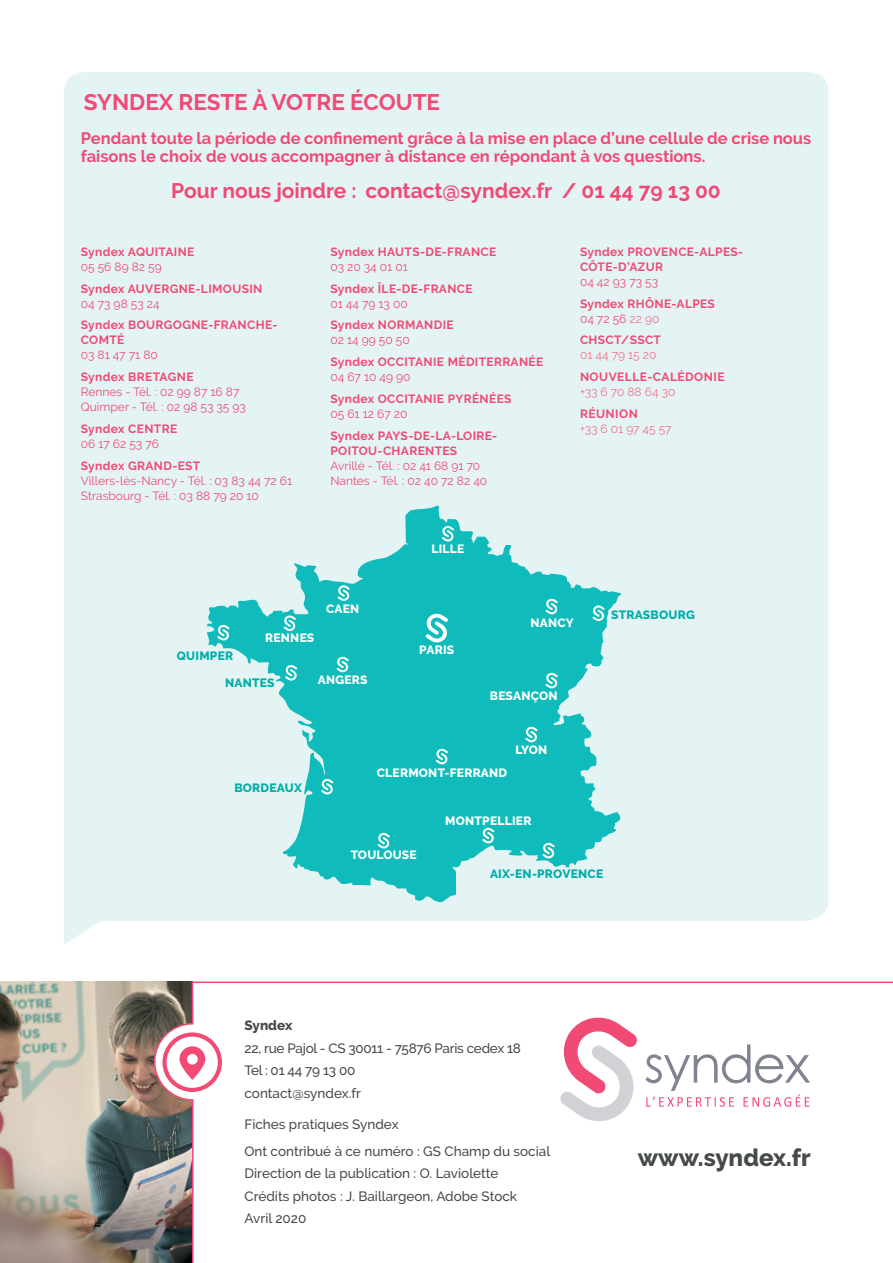
<style>
.page{position:relative;width:893px;height:1263px;background:#fff}
.page>*{position:absolute;margin:0;border:0;box-sizing:border-box;transform-origin:0 0}
.t1{font:800 24px "Raleway";color:#464a4c}
.t2{font:700 22.5px "Raleway";color:#f04a75}
.t3{font:700 21px "Raleway";color:#f04a75}
.t4{font:700 16.5px/18px "Raleway";color:#f04a75}
.t5{font:500 13.5px/22.5px "Raleway";color:#464a4c}
.t6{font:500 13.5px/22.5px "Raleway";letter-spacing:-.02em;color:#464a4c}
.t7{font:800 13.5px "Raleway";color:#464a4c}
.t8{font:700 12px/15px "Raleway";letter-spacing:.03em;color:#f04a75}
.t9{font:12px/15px "Raleway";color:#f04a75}
.t10{font:800 12px "Raleway";letter-spacing:.02em;color:#fff}
.t11{font:800 12px "Raleway";letter-spacing:.02em;color:#00aea7}
.t12{font:12px "Raleway";color:#f2748b}
.s1{font-weight:400}
.s2{font-weight:400;color:#f2748b}
</style>
<div class="page">
<img style="left:0;top:982px;width:153px;height:281px">
<svg style="left:153px;top:981px;width:740px;height:282px"></svg>
<svg style="left:162px;top:1032px;width:60px;height:60px"></svg>
<svg style="left:559px;top:1016px;width:79px;height:105px"></svg>
<svg style="left:645px;top:1044px;width:165px;height:63px"></svg>
<div style="left:64px;top:72px;width:765px;height:872px;background:#e4f4f5"></div>
<svg style="left:205px;top:505px;width:418px;height:398px;background:#69d3d3"></svg>
<svg style="left:217px;top:625px;width:13px;height:15px"></svg>
<svg style="left:285px;top:665px;width:12px;height:16px"></svg>
<svg style="left:336px;top:656px;width:13px;height:16px"></svg>
<svg style="left:436px;top:749px;width:12px;height:15px"></svg>
<svg style="left:321px;top:779px;width:13px;height:15px"></svg>
<svg style="left:377px;top:833px;width:13px;height:15px"></svg>
<svg style="left:482px;top:828px;width:13px;height:15px"></svg>
<svg style="left:525px;top:726px;width:13px;height:16px"></svg>
<svg style="left:545px;top:673px;width:13px;height:15px"></svg>
<svg style="left:542px;top:843px;width:13px;height:15px"></svg>
<svg style="left:283px;top:615px;width:13px;height:16px"></svg>
<svg style="left:337px;top:585px;width:13px;height:16px"></svg>
<svg style="left:442px;top:526px;width:12px;height:15px"></svg>
<svg style="left:545px;top:599px;width:13px;height:15px"></svg>
<svg style="left:592px;top:605px;width:13px;height:16px"></svg>
<svg style="left:425px;top:613px;width:23px;height:29px"></svg>
<h2 class="t2" style="left:84px;top:89px;width:358px">SYNDEX RESTE À VOTRE ÉCOUTE</h2>
<h3 class="t4" style="left:81px;top:129px;width:732px">Pendant toute la période de confinement grâce à la mise en place d’une cellule de crise nous faisons le choix de vous accompagner à distance en répondant à vos questions.</h3>
<h3 class="t3" style="left:171px;top:179px;width:551px">Pour nous joindre : contact@syndex.fr / 01 44 79 13 00</h3>
<p class="t8" style="left:81px;top:244px;width:115px">Syndex AQUITAINE</p>
<p class="t9" style="left:81px;top:259px;width:82px">05 56 89 82 59</p>
<p class="t8" style="left:81px;top:281px;width:183px">Syndex AUVERGNE-LIMOUSIN</p>
<p class="t9" style="left:81px;top:296px;width:80px">04 73 98 53 24</p>
<p class="t8" style="left:81px;top:318px;width:198px">Syndex BOURGOGNE-FRANCHE-<br>COMTÉ</p>
<p class="t9" style="left:81px;top:348px;width:79px">03 81 47 71 80</p>
<p class="t8" style="left:81px;top:370px;width:114px">Syndex BRETAGNE</p>
<p class="t9" style="left:81px;top:384px;width:167px">Rennes - Tél. : 02 99 87 16 87<br>Quimper - Tél. : 02 98 53 35 93</p>
<p class="t8" style="left:81px;top:421px;width:98px">Syndex CENTRE</p>
<p class="t9" style="left:81px;top:436px;width:80px">06 17 62 53 76</p>
<p class="t8" style="left:81px;top:458px;width:121px">Syndex GRAND-EST</p>
<p class="t9" style="left:81px;top:473px;width:213px">Villers-lès-Nancy - Tél. : 03 83 44 72 61<br>Strasbourg - Tél. : 03 88 79 20 10</p>
<p class="t8" style="left:330px;top:244px;width:167px">Syndex HAUTS-DE-FRANCE</p>
<p class="t9" style="left:330px;top:259px;width:79px">03 20 34 01 01</p>
<p class="t8" style="left:330px;top:281px;width:144px">Syndex ÎLE-DE-FRANCE</p>
<p class="t9" style="left:330px;top:296px;width:79px">01 44 79 13 00</p>
<p class="t8" style="left:330px;top:318px;width:125px">Syndex NORMANDIE</p>
<p class="t9" style="left:330px;top:333px;width:81px">02 14 99 50 50</p>
<p class="t8" style="left:330px;top:355px;width:214px">Syndex OCCITANIE MÉDITERRANÉE</p>
<p class="t9" style="left:330px;top:369px;width:82px">04 67 10 49 90</p>
<p class="t8" style="left:330px;top:391px;width:183px">Syndex OCCITANIE PYRÉNÉES</p>
<p class="t9" style="left:330px;top:406px;width:79px">05 61 12 67 20</p>
<p class="t8" style="left:330px;top:428px;width:168px">Syndex PAYS-DE-LA-LOIRE-<br>POITOU-CHARENTES</p>
<p class="t9" style="left:330px;top:458px;width:158px">Avrillé - Tél. : 02 41 68 91 70<br>Nantes - Tél. : 02 40 72 82 40</p>
<p class="t10" style="left:431px;top:542px;width:34px">LILLE</p>
<p class="t8" style="left:580px;top:244px;width:165px">Syndex PROVENCE-ALPES-<br>CÔTE-D’AZUR</p>
<p class="t9" style="left:580px;top:274px;width:80px">04 42 93 73 53</p>
<p class="t8" style="left:580px;top:296px;width:136px">Syndex RHÔNE-ALPES<br><span class="s1">04 72 56</span> <span class="s2">22 90</span></p>
<p class="t8" style="left:580px;top:333px;width:83px">CHSCT/SSCT</p>
<p class="t12" style="left:580px;top:348px;width:78px">01 44 79 15 20</p>
<p class="t8" style="left:580px;top:370px;width:146px">NOUVELLE-CALÉDONIE</p>
<p class="t12" style="left:580px;top:385px;width:97px">+33 6 70 88 64 30</p>
<p class="t8" style="left:580px;top:406px;width:59px">RÉUNION</p>
<p class="t12" style="left:580px;top:422px;width:93px">+33 6 01 97 45 57</p>
<p class="t10" style="left:265px;top:631px;width:51px">RENNES</p>
<p class="t10" style="left:326px;top:602px;width:35px">CAEN</p>
<p class="t10" style="left:531px;top:616px;width:45px">NANCY</p>
<p class="t11" style="left:611px;top:608px;width:85px">STRASBOURG</p>
<p class="t11" style="left:177px;top:649px;width:58px">QUIMPER</p>
<p class="t11" style="left:225px;top:676px;width:51px">NANTES</p>
<p class="t10" style="left:318px;top:673px;width:51px">ANGERS</p>
<p class="t10" style="left:419px;top:643px;width:37px">PARIS</p>
<p class="t10" style="left:490px;top:689px;width:69px">BESANÇON</p>
<p class="t11" style="left:234px;top:781px;width:69px">BORDEAUX</p>
<p class="t10" style="left:377px;top:766px;width:132px">CLERMONT-FERRAND</p>
<p class="t10" style="left:515px;top:743px;width:34px">LYON</p>
<p class="t10" style="left:445px;top:814px;width:88px">MONTPELLIER</p>
<p class="t10" style="left:351px;top:848px;width:68px">TOULOUSE</p>
<p class="t11" style="left:490px;top:867px;width:115px">AIX-EN-PROVENCE</p>
<p class="t7" style="left:244px;top:1018px;width:49px">Syndex</p>
<p class="t6" style="left:244px;top:1037px;width:278px">22, rue Pajol - CS 30011 - 75876 Paris cedex 18<br>Tel : 01 44 79 13 00<br>contact@syndex.fr</p>
<p class="t5" style="left:244px;top:1111px;width:307px;line-height:26.7px">Fiches pratiques Syndex<br>Ont contribué à ce numéro : GS Champ du social</p>
<p class="t5" style="left:244px;top:1162px;width:274px">Direction de la publication : O. Laviolette<br>Crédits photos : J. Baillargeon, Adobe Stock<br>Avril 2020</p>
<h1 class="t1" style="left:638px;top:1144px;width:174px">www.syndex.fr</h1>
</div>
